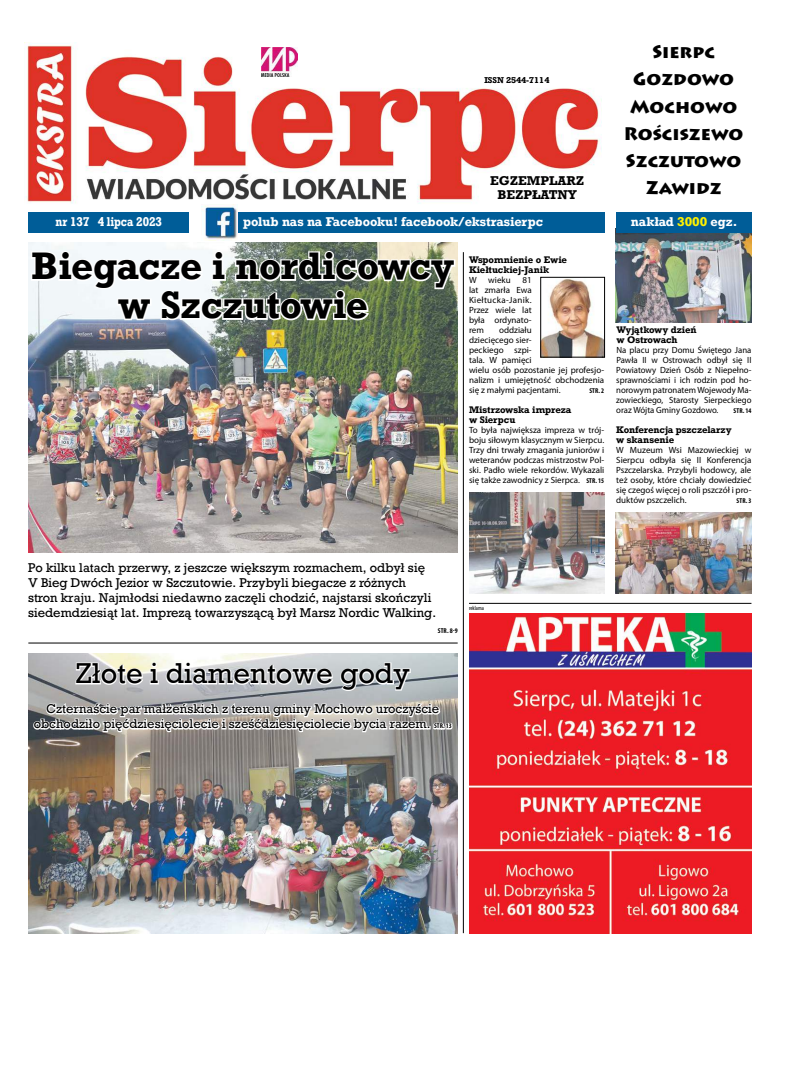
<style>
.page{position:relative;width:794px;height:1092px;background:#fff}
.page>*{position:absolute;margin:0;border:0;box-sizing:border-box;transform-origin:0 0}
.t1{font:700 36px/39px "Rockwell";letter-spacing:-.01em;color:#000;text-align:center}
.t2{font:27px "Rockwell";color:#000}
.t3{font:900 18px/27px "Lithos Pro";color:#000;text-align:center}
.t4{font:12px/15px "Rockwell";color:#000}
.t5{font:700 12px "Rockwell";color:#fff}
.t6{font:700 12px/14px "Rockwell";color:#000;text-align:center}
.t7{font:700 12px "Rockwell";color:#fff;scale:.85 1}
.t8{font:9px/10px "Myriad Pro";color:#000;text-align:justify}
.t9{font:700 9px/10px "Rockwell";color:#000}
.t10{font:700 8px "Rockwell";color:#000}
.t11{font:700 condensed 7px "Myriad Pro";letter-spacing:.02em;color:#000}
.t12{font:condensed 6px "Myriad Pro";color:#000}
.s1{font-size:8px}
.s2{font-weight:700;font-stretch:condensed;font-size:7px}
.s3{color:#fff200}
.s4{font-family:"Myriad Pro";font-weight:700;font-stretch:condensed;font-size:7px}
</style>
<div class="page">
<img style="left:616px;top:233px;width:135px;height:90px">
<img style="left:28px;top:653px;width:430px;height:280px">
<img style="left:28px;top:243px;width:430px;height:310px">
<img style="left:469px;top:493px;width:135px;height:100px">
<img style="left:542px;top:279px;width:61px;height:76px">
<div style="left:540px;top:277px;width:65px;height:80px;border:1px solid #000"></div>
<img style="left:25px;top:42px;width:576px;height:162px">
<svg style="left:261px;top:45px;width:40px;height:38px"></svg>
<img style="left:261px;top:48px;width:37px;height:28px">
<div style="left:28px;top:213px;width:161px;height:20px;background:#005d98"></div>
<div style="left:616px;top:213px;width:135px;height:20px;background:#005d98"></div>
<hr style="left:469px;top:603px;width:282px;height:1px;background:#000">
<img style="left:469px;top:613px;width:282px;height:320px">
<div style="left:237px;top:213px;width:367px;height:20px;background:#005d98"></div>
<img style="left:201px;top:205px;width:36px;height:36px">
<hr style="left:463px;top:252px;width:1px;height:681px;background:#000">
<img style="left:616px;top:513px;width:135px;height:80px">
<svg style="left:29px;top:249px;width:428px;height:73px"></svg>
<svg style="left:32px;top:660px;width:421px;height:74px"></svg>
<hr style="left:28px;top:642px;width:430px;height:1px;background:#000">
<p class="t10" style="left:484px;top:75px;width:66px">ISSN 2544-7114</p>
<h3 class="t7" style="left:55px;top:214px;width:127px">nr 137 4 lipca 2023</h3>
<h3 class="t6" style="left:490px;top:174px;width:96px">EGZEMPLARZ<br>BEZPŁATNY</h3>
<h3 class="t5" style="left:243px;top:214px;width:354px">polub nas na Facebooku! facebook/ekstrasierpc<span class="s1">ISSN 2544-7114</span></h3>
<h1 class="t1" style="left:31px;top:246px;width:425px">Biegacze i nordicowcy w Szczutowie</h1>
<p class="t9" style="left:469px;top:254px;width:100px">Wspomnienie o Ewie<br>Kiełtuckiej-Janik</p>
<p class="t8" style="left:469px;top:274px;width:9px">W</p>
<p class="t8" style="left:488px;top:274px;width:24px">wieku</p>
<p class="t8" style="left:469px;top:274px;width:64px;text-indent:53px">81 lat zmarła Ewa Kiełtucka-Janik.<br>Przez wiele lat była ordynato&shy;rem</p>
<p class="t8" style="left:469px;top:324px;width:137px;text-align:left;text-indent:30px">oddziału<br>dziecięcego sier-<br>peckiego szpi-<br>tala. W pamięci<br>wielu osób pozostanie jej profesjo&shy;nalizm i umiejętność obchodzenia się z małymi pacjentami.</p>
<p class="t11" style="left:589px;top:386px;width:16px">STR. 2</p>
<p class="t9" style="left:469px;top:404px;width:104px">Mistrzowska impreza w Sierpcu</p>
<p class="t8" style="left:469px;top:424px;width:137px">To była największa impreza w trój&shy;boju siłowym klasycznym w Sierpcu.<br>Trzy dni trwały zmagania juniorów i weteranów podczas mistrzostw Pol&shy;ski. Padło wiele rekordów. Wykazali się także zawodnicy z Sierpca. <span class="s2">STR. 15</span></p>
<h3 class="t3" style="left:624px;top:39px;width:121px">Sierpc<br>Gozdowo<br>Mochowo<br>Rościszewo<br>Szczutowo<br>Zawidz</h3>
<h3 class="t5" style="left:631px;top:214px;width:108px">nakład <span class="s3">3000</span> egz.</h3>
<p class="t9" style="left:616px;top:324px;width:82px">Wyjątkowy dzień w Ostrowach</p>
<p class="t8" style="left:616px;top:344px;width:137px">Na placu przy Domu Świętego Jana Pawła II w Ostrowach odbył się II Powiatowy Dzień Osób z Niepełno&shy;sprawnościami i ich rodzin pod ho&shy;norowym patronatem Wojewody Ma&shy;zowieckiego, Starosty Sierpeckiego oraz Wójta Gminy Gozdowo.</p>
<p class="t11" style="left:733px;top:406px;width:19px">STR. 14</p>
<p class="t9" style="left:616px;top:424px;width:117px">Konferencja pszczelarzy w skansenie</p>
<p class="t8" style="left:616px;top:444px;width:137px">W Muzeum Wsi Mazowieckiej w Sierpcu odbyła się II Konferencja Pszczelarska. Przybyli hodowcy, ale też osoby, które chciały dowiedzieć się czegoś więcej o roli pszczół i pro&shy;duktów pszczelich.</p>
<p class="t11" style="left:736px;top:496px;width:16px">STR. 3</p>
<p class="t4" style="left:28px;top:560px;width:410px">Po kilku latach przerwy, z jeszcze większym rozmachem, odbył się V Bieg Dwóch Jezior w Szczutowie. Przybyli biegacze z różnych stron kraju. Najmłodsi niedawno zaczęli chodzić, najstarsi skończyli siedemdziesiąt lat. Imprezą towarzyszącą był Marsz Nordic Walking.</p>
<p class="t11" style="left:438px;top:626px;width:21px">STR. 8-9</p>
<p class="t12" style="left:469px;top:604px;width:16px">reklama</p>
<h2 class="t2" style="left:75px;top:657px;width:336px">Złote i diamentowe gody</h2>
<h3 class="t4" style="left:34px;top:701px;width:420px;text-align:center">Czternaście par małżeńskich z terenu gminy Mochowo uroczyście obchodziło pięćdziesięciolecie i sześćdziesięciolecie bycia razem. <span class="s4">STR. 13</span></h3>
</div>
